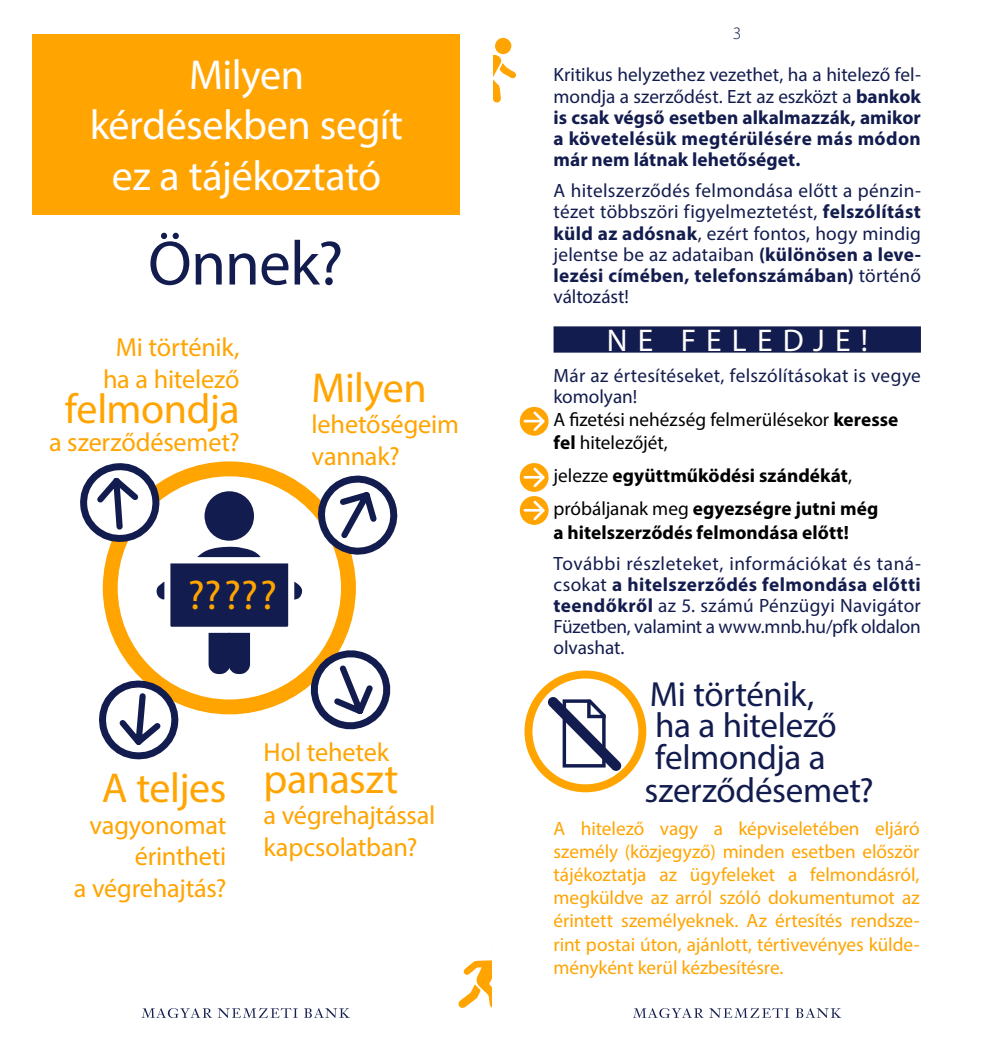
<style>
.page{position:relative;width:983px;height:1042px;background:#fff}
.page>*{position:absolute;margin:0;border:0;box-sizing:border-box;transform-origin:0 0}
.t1{font:63px "Myriad Pro";letter-spacing:-.01em;color:#131c4e}
.t2{font:42px/50.4px "Myriad Pro";letter-spacing:-.01em;color:#fff;text-align:center}
.t3{font:42px "Myriad Pro";letter-spacing:-.01em;color:#ffa400}
.t4{font:41.65px "Myriad Pro";color:#ffa400}
.t5{font:35px "Myriad Pro";letter-spacing:-.01em;color:#131c4e}
.t6{font:31.5px "Myriad Pro";letter-spacing:.325em;color:#fff}
.t7{font:26.25px/31.5px "Myriad Pro";letter-spacing:-.005em;color:#ffa400}
.t8{font:19.25px/21.2px "Myriad Pro";letter-spacing:.01em;color:#131c4e;text-align:justify}
.t9{font:19.25px/23.1px "Myriad Pro";letter-spacing:-.005em;color:#ffa400;text-align:justify}
.t10{font:700 19.25px/21.2px "Myriad Pro";letter-spacing:.015em;color:#131c4e;text-align:justify}
.t11{font:700 19.25px/33.1px "Myriad Pro";letter-spacing:.005em;color:#000}
.t12{font:19.25px/23.1px "Myriad Pro";color:#000}
.t13{font:300 17.5px "Myriad Pro";color:#131c4e}
.s1{font-weight:400}
.s2{font-weight:700}
</style>
<div class="page">
<div style="left:495px;top:38px;width:16px;height:16px;background:#ffa400;border-radius:50%"></div>
<svg style="left:493px;top:55px;width:23px;height:48px"></svg>
<svg style="left:633px;top:1008px;width:208px;height:10px"></svg>
<svg style="left:458px;top:960px;width:33px;height:48px"></svg>
<svg style="left:208px;top:633px;width:42px;height:41px;background:#202857"></svg>
<svg style="left:156px;top:582px;width:8px;height:18px"></svg>
<svg style="left:294px;top:581px;width:9px;height:19px"></svg>
<svg style="left:197px;top:546px;width:63px;height:11px"></svg>
<div style="left:204px;top:491px;width:50px;height:50px;background:#131c4e;border-radius:50%"></div>
<div style="left:170px;top:563px;width:118px;height:64px;background:#131c4e"></div>
<div style="left:103px;top:461px;width:253px;height:253px;border:15px solid #ffa400;border-radius:50%"></div>
<div style="left:32px;top:34px;width:427px;height:180px;background:#ffa400"></div>
<svg style="left:80px;top:463px;width:83px;height:83px"></svg>
<svg style="left:311px;top:475px;width:87px;height:86px"></svg>
<svg style="left:99px;top:676px;width:83px;height:84px"></svg>
<svg style="left:304px;top:644px;width:87px;height:86px"></svg>
<div style="left:553px;top:326px;width:367px;height:27px;background:#131c4e"></div>
<svg style="left:519px;top:407px;width:29px;height:29px"></svg>
<svg style="left:519px;top:463px;width:29px;height:62px"></svg>
<svg style="left:547px;top:697px;width:74px;height:74px"></svg>
<div style="left:524px;top:670px;width:122px;height:122px;border:8px solid #ffa400;border-radius:50%"></div>
<svg style="left:141px;top:1008px;width:209px;height:10px"></svg>
<h2 class="t2" style="left:90px;top:49px;width:315px">Milyen kérdésekben segít ez a tájékoztató</h2>
<h1 class="t1" style="left:148px;top:224px;width:196px">Önnek?</h1>
<h3 class="t7" style="left:103px;top:331px;width:138px;text-align:center">Mi történik, ha a hitelező</h3>
<h2 class="t3" style="left:65px;top:383px;width:176px">felmondja</h2>
<h3 class="t7" style="left:49px;top:426px;width:192px">a szerződésemet?</h3>
<h2 class="t3" style="left:311px;top:362px;width:117px">Milyen</h2>
<h3 class="t7" style="left:311px;top:408px;width:149px">lehetőségeim vannak?</h3>
<h3 class="t4" style="left:188px;top:569px;width:91px">?????</h3>
<h2 class="t3" style="left:102px;top:762px;width:126px">A teljes</h2>
<h3 class="t7" style="left:74px;top:809px;width:154px;text-align:right">vagyonomat érintheti<br>a végrehajtás?</h3>
<h3 class="t7" style="left:263px;top:736px;width:127px">Hol tehetek</h3>
<h2 class="t3" style="left:263px;top:753px;width:136px">panaszt</h2>
<h3 class="t7" style="left:263px;top:799px;width:173px">a végrehajtással kapcsolatban?</h3>
<p class="t13" style="left:732px;top:24px;width:10px">3</p>
<p class="t10" style="left:553px;top:64px;width:369px"><span class="s1">Kritikus helyzethez vezethet, ha a hitelező fel&shy;mondja a szerződést. Ezt az eszközt a</span> bankok is csak végső esetben alkalmazzák, amikor a követelésük megtérülésére más módon már nem látnak lehetőséget.</p>
<p class="t8" style="left:553px;top:180px;width:369px">A hitelszerződés felmondása előtt a pénzin&shy;tézet többszöri figyelmeztetést, <span class="s2">felszólítást küld az adósnak</span>, ezért fontos, hogy mindig jelentse be az adataiban <span class="s2">(különösen a leve&shy;lezési címében, telefonszámában)</span> történő változást!</p>
<h3 class="t6" style="left:606px;top:321px;width:263px">NE FELEDJE!</h3>
<p class="t8" style="left:553px;top:365px;width:369px">Már az értesítéseket, felszólításokat is vegye komolyan!</p>
<p class="t12" style="left:553px;top:408px;width:346px">A fizetési nehézség felmerülésekor <span class="s2">keresse fel</span> hitelezőjét,</p>
<p class="t11" style="left:553px;top:459px;width:326px"><span class="s1">jelezze</span> együttműködési szándékát<span class="s1">, próbáljanak meg</span> egyezségre jutni még</p>
<p class="t11" style="left:553px;top:515px;width:297px">a hitelszerződés felmondása előtt!</p>
<p class="t8" style="left:553px;top:552px;width:369px">További részleteket, információkat és taná&shy;csokat <span class="s2">a hitelszerződés felmondása előtti teendőkről</span> az 5. számú Pénzügyi Navigátor Füzetben, valamint a www.mnb.hu/pfk oldalon olvashat.</p>
<h3 class="t5" style="left:649px;top:672px;width:166px">Mi történik,</h3>
<h3 class="t5" style="left:655px;top:704px;width:183px">ha a hitelező</h3>
<h3 class="t5" style="left:655px;top:735px;width:172px">felmondja a</h3>
<h3 class="t5" style="left:644px;top:769px;width:230px">szerződésemet?</h3>
<p class="t9" style="left:553px;top:817px;width:367px">A hitelező vagy a képviseletében eljáró személy (közjegyző) minden esetben először tájékoztatja az ügyfeleket a felmondásról, megküldve az arról szóló dokumentumot az érintett személyeknek. Az értesítés rendsze&shy;rint postai úton, ajánlott, tértivevényes külde&shy;ményként kerül kézbesítésre.</p>
</div>
